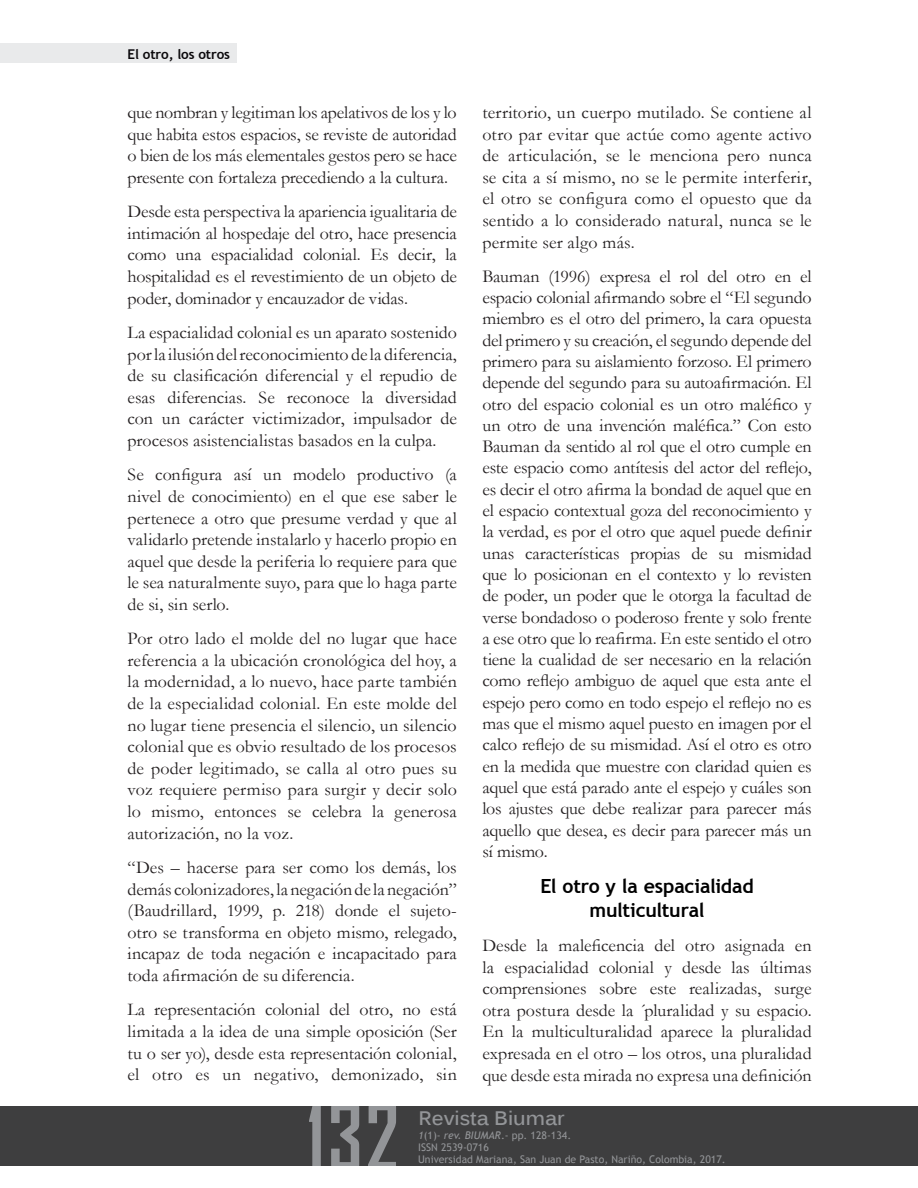
<style>
.page{position:relative;width:918px;height:1188px;background:#fff}
.page>*{position:absolute;margin:0;border:0;box-sizing:border-box;transform-origin:0 0}
.t1{font:700 91.05px "Agency FB";color:#939598;scale:.83 1}
.Subtítulos_BIUMAR{font:700 19.5px/23.4px "Trebuchet MS";letter-spacing:-.015em;color:#000;text-align:center}
.t2{font:700 19.5px "Kalinga";color:#939598}
.Contenido_BIUMAR{font:18px/21.6px "Garamond";color:#231f20;text-align:justify}
.t3{font:700 13.5px "Trebuchet MS";letter-spacing:-.01em;color:#0b090c}
.t4{font:10.5px/12px "Trebuchet MS";color:#939598}
.s1{font-style:italic}
</style>
<div class="page">
<div style="left:0;top:43px;width:237px;height:20px;background:#e9eaeb"></div>
<div style="left:0;top:1106px;width:918px;height:60px;background:#3e3e3f"></div>
<p class="t3" style="left:128px;top:45px;width:104px">El otro, los otros</p>
<p class="Contenido_BIUMAR" style="left:128px;top:101px;width:331px">que nombran y legitiman los apelativos de los y lo que habita estos espacios, se reviste de autoridad o bien de los más elementales gestos pero se hace presente con fortaleza precediendo a la cultura.</p>
<p class="Contenido_BIUMAR" style="left:128px;top:200px;width:331px">Desde esta perspectiva la apariencia igualitaria de intimación al hospedaje del otro, hace presencia como una espacialidad colonial. Es decir, la hospitalidad es el revestimiento de un objeto de poder, dominador y encauzador de vidas.</p>
<p class="Contenido_BIUMAR" style="left:128px;top:321px;width:331px">La espacialidad colonial es un aparato sostenido por la ilusión del reconocimiento de la diferencia, de su clasificación diferencial y el repudio de esas diferencias. Se reconoce la diversidad con un carácter victimizador, impulsador de procesos asistencialistas basados en la culpa.</p>
<p class="Contenido_BIUMAR" style="left:128px;top:463px;width:331px">Se configura así un modelo productivo (a nivel de conocimiento) en el que ese saber le pertenece a otro que presume verdad y que al validarlo pretende instalarlo y hacerlo propio en aquel que desde la periferia lo requiere para que le sea naturalmente suyo, para que lo haga parte de si, sin serlo.</p>
<p class="Contenido_BIUMAR" style="left:128px;top:627px;width:331px">Por otro lado el molde del no lugar que hace referencia a la ubicación cronológica del hoy, a la modernidad, a lo nuevo, hace parte también de la especialidad colonial. En este molde del no lugar tiene presencia el silencio, un silencio colonial que es obvio resultado de los procesos de poder legitimado, se calla al otro pues su voz requiere permiso para surgir y decir solo lo mismo, entonces se celebra la generosa autorización, no la voz.</p>
<p class="Contenido_BIUMAR" style="left:128px;top:856px;width:331px">“Des – hacerse para ser como los demás, los demás colonizadores, la negación de la negación” (Baudrillard, 1999, p. 218) donde el sujeto&shy;otro se transforma en objeto mismo, relegado, incapaz de toda negación e incapacitado para toda afirmación de su diferencia.</p>
<p class="Contenido_BIUMAR" style="left:128px;top:998px;width:331px">La representación colonial del otro, no está limitada a la idea de una simple oposición (Ser tu o ser yo), desde esta representación colonial, el otro es un negativo, demonizado, sin</p>
<p class="Contenido_BIUMAR" style="left:482px;top:101px;width:331px">territorio, un cuerpo mutilado. Se contiene al otro par evitar que actúe como agente activo de articulación, se le menciona pero nunca se cita a sí mismo, no se le permite interferir, el otro se configura como el opuesto que da sentido a lo considerado natural, nunca se le permite ser algo más.</p>
<p class="Contenido_BIUMAR" style="left:482px;top:265px;width:331px">Bauman (1996) expresa el rol del otro en el espacio colonial afirmando sobre el “El segundo miembro es el otro del primero, la cara opuesta del primero y su creación, el segundo depende del primero para su aislamiento forzoso. El primero depende del segundo para su autoafirmación. El otro del espacio colonial es un otro maléfico y un otro de una invención maléfica.” Con esto Bauman da sentido al rol que el otro cumple en este espacio como antítesis del actor del reflejo, es decir el otro afirma la bondad de aquel que en el espacio contextual goza del reconocimiento y la verdad, es por el otro que aquel puede definir unas características propias de su mismidad que lo posicionan en el contexto y lo revisten de poder, un poder que le otorga la facultad de verse bondadoso o poderoso frente y solo frente a ese otro que lo reafirma. En este sentido el otro tiene la cualidad de ser necesario en la relación como reflejo ambiguo de aquel que esta ante el espejo pero como en todo espejo el reflejo no es mas que el mismo aquel puesto en imagen por el calco reflejo de su mismidad. Así el otro es otro en la medida que muestre con claridad quien es aquel que está parado ante el espejo y cuáles son los ajustes que debe realizar para parecer más aquello que desea, es decir para parecer más un sí mismo.</p>
<p class="Subtítulos_BIUMAR" style="left:540px;top:875px;width:215px">El otro y la espacialidad multicultural</p>
<p class="Contenido_BIUMAR" style="left:482px;top:934px;width:331px">Desde la maleficencia del otro asignada en la espacialidad colonial y desde las últimas comprensiones sobre este realizadas, surge otra postura desde la ´pluralidad y su espacio.<br>En la multiculturalidad aparece la pluralidad expresada en el otro – los otros, una pluralidad que desde esta mirada no expresa una definición</p>
<h1 class="t1" style="left:307px;top:1080px;width:112px">132</h1>
<p class="t2" style="left:419px;top:1106px;width:148px">Revista Biumar</p>
<p class="t4" style="left:418px;top:1129px;width:309px"><span class="s1">1</span>(1)- <span class="s1">rev. BIUMAR</span>.- pp. 128-134.<br>ISSN 2539-0716<br>Universidad Mariana, San Juan de Pasto, Nariño, Colombia, 2017.</p>
</div>
